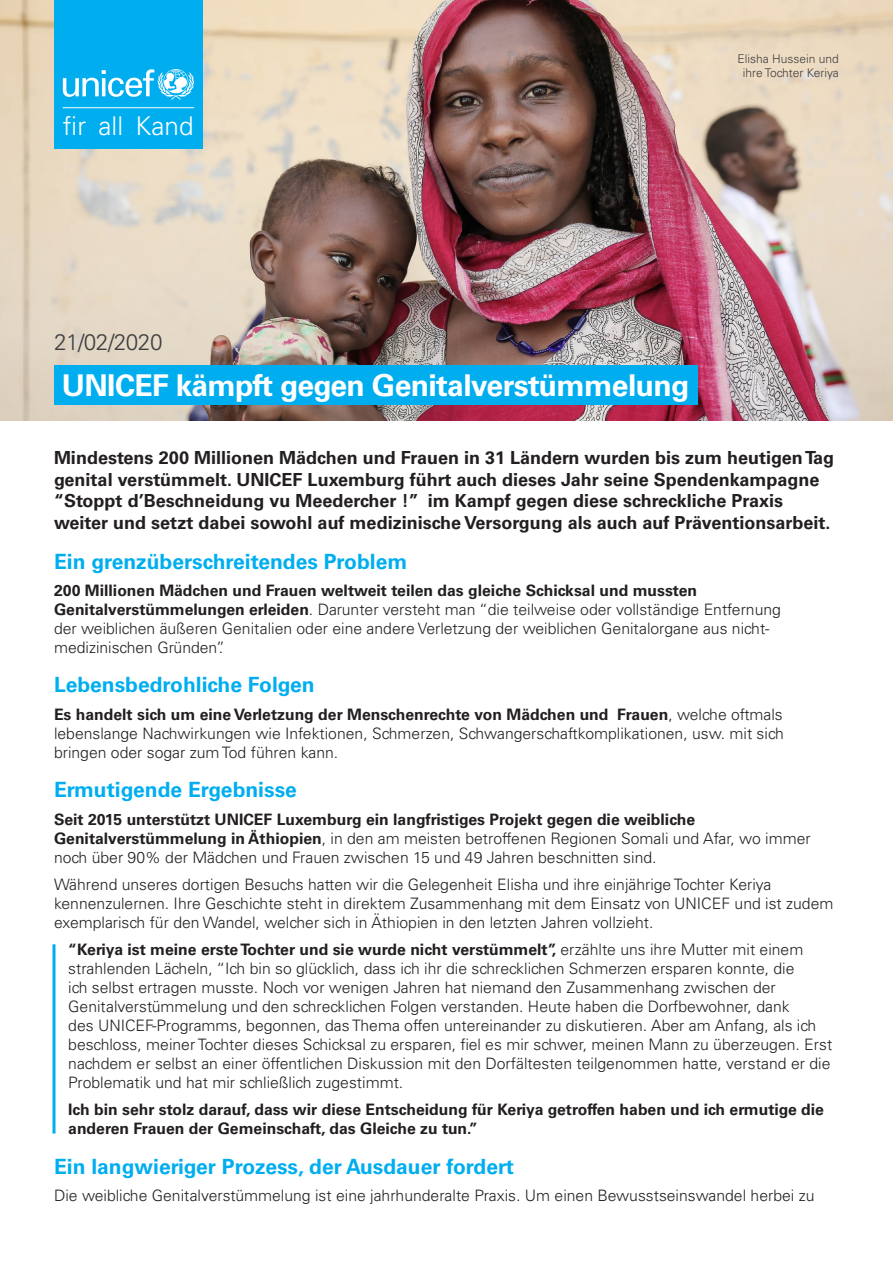
<style>
.page{position:relative;width:893px;height:1263px;background:#fff}
.page>*{position:absolute;margin:0;border:0;box-sizing:border-box;transform-origin:0 0}
.t1{font:700 30px "Univers LT Std";letter-spacing:-.02em;color:#fff}
.t2{font:300 25.95px "Univers LT Std";color:#fff}
.t3{font:300 22.5px "Univers LT Std";letter-spacing:-.02em;color:#3e3e3f}
.Heading{font:700 21px "Univers LT Std";color:#00aeef}
.Subheader{font:700 18px/21.6px "Univers LT Std";color:#231f20}
.Paragraph_Style_1{font:300 15.75px/18.9px "Univers LT Std";color:#231f20}
.Paragraph_Style_1-2{font:700 15.75px/18.9px "Univers LT Std";color:#231f20}
.t4{font:300 12px "Univers LT Std";color:#3e3e3f}
.s1{font-weight:700}
</style>
<div class="page">
<img style="left:1px;top:0;width:892px;height:421px">
<div style="left:54px;top:365px;width:643px;height:40px;background:#00aeef"></div>
<svg style="left:52px;top:944px;width:4px;height:189px"></svg>
<div style="left:54px;top:0;width:149px;height:149px;background:#00aeef"></div>
<svg style="left:63px;top:69px;width:131px;height:31px"></svg>
<hr style="left:63px;top:107px;width:131px;height:1px;background:#fff">
<p class="t2" style="left:63px;top:110px;width:132px">fir all Kand</p>
<p class="t4" style="left:738px;top:51px;width:103px">Elisha Hussein und</p>
<p class="t4" style="left:743px;top:66px;width:98px">ihre Tochter Keriya</p>
<p class="t3" style="left:54px;top:329px;width:110px">21/02/2020</p>
<p class="t1" style="left:62px;top:368px;width:629px">UNICEF kämpft gegen Genitalverstümmelung</p>
<p class="Subheader" style="left:54px;top:447px;width:782px">Mindestens 200 Millionen Mädchen und Frauen in 31 Ländern wurden bis zum heutigen Tag genital verstümmelt. UNICEF Luxemburg führt auch dieses Jahr seine Spendenkampagne “Stoppt d’Beschneidung vu Meedercher !” im Kampf gegen diese schreckliche Praxis weiter und setzt dabei sowohl auf medizinische Versorgung als auch auf Präventionsarbeit.</p>
<p class="Heading" style="left:54px;top:549px;width:355px">Ein grenzüberschreitendes Problem</p>
<p class="Paragraph_Style_1" style="left:54px;top:581px;width:728px"><span class="s1">200 Millionen Mädchen und Frauen weltweit teilen das gleiche Schicksal und mussten Genitalverstümmelungen erleiden</span>. Darunter versteht man “die teilweise oder vollständige Entfernung der weiblichen äußeren Genitalien oder eine andere Verletzung der weiblichen Genitalorgane aus nicht&shy;medizinischen Gründen”.</p>
<p class="Heading" style="left:54px;top:673px;width:262px">Lebensbedrohliche Folgen</p>
<p class="Paragraph_Style_1" style="left:54px;top:705px;width:731px;text-align:justify"><span class="s1">Es handelt sich um eine Verletzung der Menschenrechte von Mädchen und Frauen</span>, welche oftmals lebenslange Nachwirkungen wie Infektionen, Schmerzen, Schwangerschaftkomplikationen, usw. mit sich bringen oder sogar zum Tod führen kann.</p>
<p class="Heading" style="left:54px;top:778px;width:244px">Ermutigende Ergebnisse</p>
<p class="Paragraph_Style_1" style="left:54px;top:810px;width:758px"><span class="s1">Seit 2015 unterstützt UNICEF Luxemburg ein langfristiges Projekt gegen die weibliche<br>Genitalverstümmelung in Äthiopien</span>, in den am meisten betroffenen Regionen Somali und Afar, wo immer noch über 90% der Mädchen und Frauen zwischen 15 und 49 Jahren beschnitten sind.</p>
<p class="Paragraph_Style_1" style="left:54px;top:875px;width:781px">Während unseres dortigen Besuchs hatten wir die Gelegenheit Elisha und ihre einjährige Tochter Keriya kennenzulernen. Ihre Geschichte steht in direktem Zusammenhang mit dem Einsatz von UNICEF und ist zudem exemplarisch für den Wandel, welcher sich in Äthiopien in den letzten Jahren vollzieht.</p>
<p class="Paragraph_Style_1" style="left:68px;top:940px;width:765px"><span class="s1">“Keriya ist meine erste Tochter und sie wurde nicht verstümmelt”,</span> erzählte uns ihre Mutter mit einem strahlenden Lächeln, “Ich bin so glücklich, dass ich ihr die schrecklichen Schmerzen ersparen konnte, die<br>ich selbst ertragen musste. Noch vor wenigen Jahren hat niemand den Zusammenhang zwischen der Genitalverstümmelung und den schrecklichen Folgen verstanden. Heute haben die Dorfbewohner, dank<br>des UNICEF-Programms, begonnen, das Thema offen untereinander zu diskutieren. Aber am Anfang, als ich beschloss, meiner Tochter dieses Schicksal zu ersparen, fiel es mir schwer, meinen Mann zu überzeugen. Erst nachdem er selbst an einer öffentlichen Diskussion mit den Dorfältesten teilgenommen hatte, verstand er die Problematik und hat mir schließlich zugestimmt.</p>
<p class="Paragraph_Style_1-2" style="left:68px;top:1100px;width:757px">Ich bin sehr stolz darauf, dass wir diese Entscheidung für Keriya getroffen haben und ich ermutige die anderen Frauen der Gemeinschaft, das Gleiche zu tun.”</p>
<p class="Heading" style="left:54px;top:1154px;width:462px">Ein langwieriger Prozess, der Ausdauer fordert</p>
<p class="Paragraph_Style_1" style="left:54px;top:1186px;width:762px">Die weibliche Genitalverstümmelung ist eine jahrhunderalte Praxis. Um einen Bewusstseinswandel herbei zu</p>
</div>
